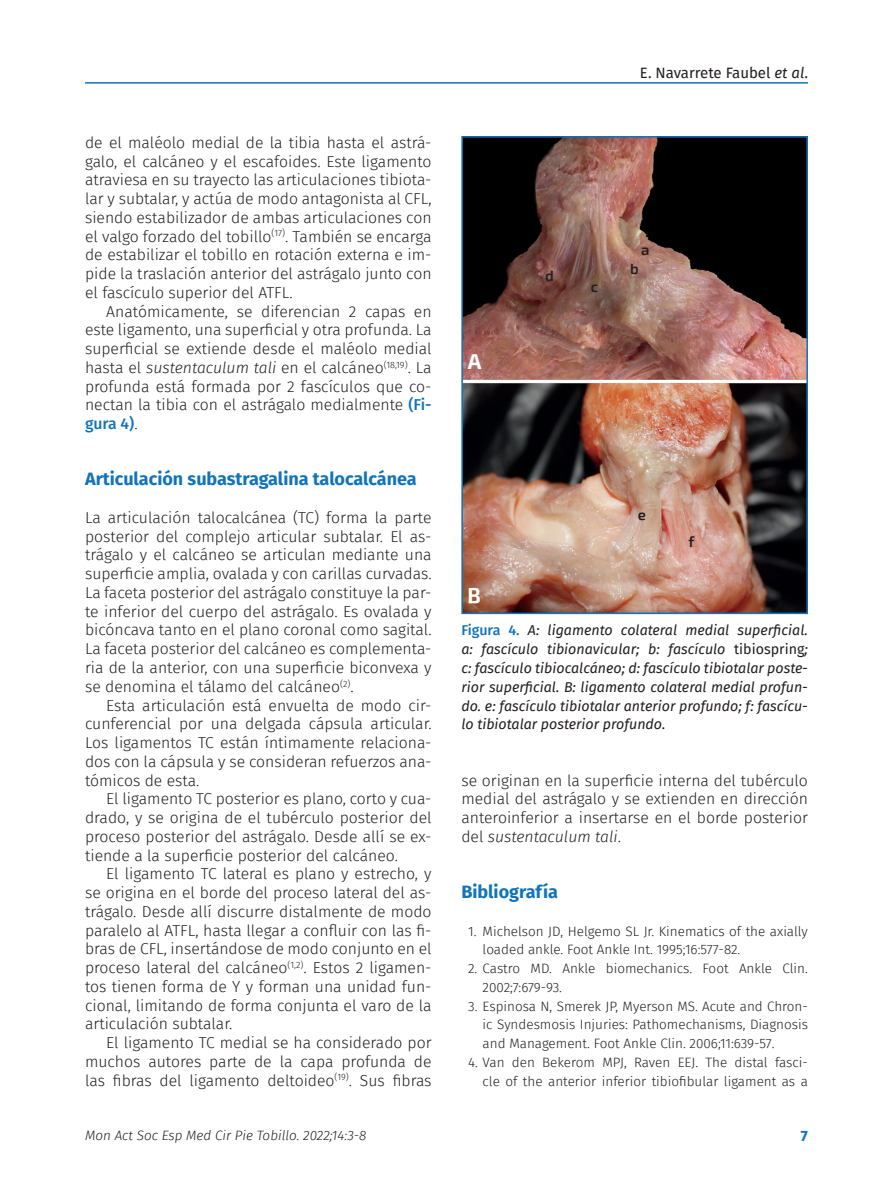
<style>
.page{position:relative;width:893px;height:1191px;background:#fff}
.page>*{position:absolute;margin:0;border:0;box-sizing:border-box;transform-origin:0 0}
.Título_tabla{font:700 21px "Exo 2";color:#fff}
.Ladillo{font:700 18px "Fira Sans FS";color:#1074bc}
.Párrafo_general{font:15.75px/18.8px "Fira Sans Light FS";color:#231f20;text-align:justify}
.Primer_párrafo{font:15.75px/18.8px "Fira Sans Light FS";color:#231f20;text-align:justify}
.t1{font:15px "Fira Sans FS";color:#231f20}
.Anotaciones_tabla{font:600 15px "Exo 2";color:#231f20}
.t2{font:700 15px "Fira Sans FS";color:#1074bc}
.Pie_de_foto{font:italic 14.25px/18.8px "Fira Sans FS";color:#231f20;text-align:justify}
.Bibliografía{font:13.5px/18.8px "Fira Sans Light FS";color:#231f20}
.t3{font:italic 300 13.5px "Fira Sans FS";color:#231f20}
.s1{font-family:"Fira Sans FS";font-weight:300;font-style:italic}
.s2{font-family:"Fira Sans FS";font-weight:500;color:#1074bc}
.s3{font-style:italic}
.s4{font-weight:500;font-style:normal;color:#1074bc}
.s5{font-style:normal}
</style>
<div class="page">
<hr style="left:85px;top:82px;width:723px;height:2px;background:#1074bc">
<img style="left:464px;top:139px;width:341px;height:472px">
<div style="left:461px;top:136px;width:347px;height:478px;border:2px solid #1074bc"></div>
<p class="Primer_párrafo" style="left:85px;top:133px;width:348px">de el maléolo medial de la tibia hasta el astrá&shy;galo, el calcáneo y el escafoides. Este ligamento atraviesa en su trayecto las articulaciones tibiota&shy;lar y subtalar, y actúa de modo antagonista al CFL, siendo estabilizador de ambas articulaciones con el valgo forzado del tobillo<sup>(17)</sup>. También se encarga de estabilizar el tobillo en rotación externa e im&shy;pide la traslación anterior del astrágalo junto con el fascículo superior del ATFL.</p>
<p class="Párrafo_general" style="left:85px;top:302px;width:348px;text-indent:21px">Anatómicamente, se diferencian 2 capas en este ligamento, una superficial y otra profunda. La superficial se extiende desde el maléolo medial hasta el <span class="s1">sustentaculum tali</span> en el calcáneo<sup>(18,19)</sup>. La profunda está formada por 2 fascículos que co&shy;nectan la tibia con el astrágalo medialmente <span class="s2">(Fi&shy;gura 4)</span>.</p>
<p class="Ladillo" style="left:85px;top:465px;width:333px">Articulación subastragalina talocalcánea</p>
<p class="Primer_párrafo" style="left:85px;top:508px;width:348px">La articulación talocalcánea (TC) forma la parte posterior del complejo articular subtalar. El as&shy;trágalo y el calcáneo se articulan mediante una superficie amplia, ovalada y con carillas curvadas.<br>La faceta posterior del astrágalo constituye la par&shy;te inferior del cuerpo del astrágalo. Es ovalada y bicóncava tanto en el plano coronal como sagital.<br>La faceta posterior del calcáneo es complementa&shy;ria de la anterior, con una superficie biconvexa y se denomina el tálamo del calcáneo<sup>(2)</sup>.</p>
<p class="Párrafo_general" style="left:85px;top:695px;width:348px;text-indent:21px">Esta articulación está envuelta de modo cir&shy;cunferencial por una delgada cápsula articular.<br>Los ligamentos TC están íntimamente relaciona&shy;dos con la cápsula y se consideran refuerzos ana&shy;tómicos de esta.</p>
<p class="Párrafo_general" style="left:85px;top:789px;width:348px;text-indent:21px">El ligamento TC posterior es plano, corto y cua&shy;drado, y se origina de el tubérculo posterior del proceso posterior del astrágalo. Desde allí se ex&shy;tiende a la superficie posterior del calcáneo.</p>
<p class="Párrafo_general" style="left:85px;top:864px;width:348px;text-indent:21px">El ligamento TC lateral es plano y estrecho, y se origina en el borde del proceso lateral del as&shy;trágalo. Desde allí discurre distalmente de modo paralelo al ATFL, hasta llegar a confluir con las fi&shy;bras de CFL, insertándose de modo conjunto en el proceso lateral del calcáneo<sup>(1,2)</sup>. Estos 2 ligamen&shy;tos tienen forma de Y y forman una unidad fun&shy;cional, limitando de forma conjunta el varo de la articulación subtalar.</p>
<p class="Párrafo_general" style="left:85px;top:1033px;width:348px;text-indent:21px">El ligamento TC medial se ha considerado por muchos autores parte de la capa profunda de las fibras del ligamento deltoideo<sup>(19)</sup>. Sus fibras</p>
<p class="t1" style="left:640px;top:62px;width:169px">E. Navarrete Faubel <span class="s3">et al</span>.</p>
<p class="Título_tabla" style="left:468px;top:349px;width:15px">A</p>
<p class="Título_tabla" style="left:468px;top:583px;width:15px">B</p>
<p class="Anotaciones_tabla" style="left:545px;top:267px;width:10px">d</p>
<p class="Anotaciones_tabla" style="left:591px;top:277px;width:9px">c</p>
<p class="Anotaciones_tabla" style="left:641px;top:241px;width:10px">a</p>
<p class="Anotaciones_tabla" style="left:630px;top:260px;width:10px">b</p>
<p class="Anotaciones_tabla" style="left:638px;top:506px;width:10px">e</p>
<p class="Anotaciones_tabla" style="left:689px;top:532px;width:7px">f</p>
<p class="Pie_de_foto" style="left:461px;top:621px;width:348px"><span class="s4">Figura 4.</span> A: ligamento colateral medial superficial. a: fascículo tibionavicular; b: fascículo <span class="s5">tibiospring</span>; c: fascículo tibiocalcáneo; d: fascículo tibiotalar poste&shy;rior superficial. B: ligamento colateral medial profun&shy;do. e: fascículo tibiotalar anterior profundo; f: fascícu&shy;lo tibiotalar posterior profundo.</p>
<p class="Párrafo_general" style="left:461px;top:770px;width:348px">se originan en la superficie interna del tubérculo medial del astrágalo y se extienden en dirección anteroinferior a insertarse en el borde posterior del <span class="s1">sustentaculum tali</span>.</p>
<p class="Ladillo" style="left:461px;top:878px;width:98px">Bibliografía</p>
<p class="Bibliografía" style="left:483px;top:921px;width:327px;text-indent:-15px">1. Michelson JD, Helgemo SL Jr. Kinematics of the axially loaded ankle. Foot Ankle Int. 1995;16:577-82.</p>
<p class="Bibliografía" style="left:483px;top:959px;width:327px;text-indent:-15px">2. Castro MD. Ankle biomechanics. Foot Ankle Clin.<br>2002;7:679-93.</p>
<p class="Bibliografía" style="left:483px;top:996px;width:327px;text-align:justify;text-indent:-15px">3. Espinosa N, Smerek JP, Myerson MS. Acute and Chron&shy;ic Syndesmosis Injuries: Pathomechanisms, Diagnosis and Management. Foot Ankle Clin. 2006;11:639-57.</p>
<p class="Bibliografía" style="left:468px;top:1052px;width:341px;text-align:right">4. Van den Bekerom MPJ, Raven EEJ. The distal fasci&shy;cle of the anterior inferior tibiofibular ligament as a</p>
<p class="t3" style="left:85px;top:1125px;width:283px">Mon Act Soc Esp Med Cir Pie Tobillo. 2022;14:3-8</p>
<p class="t2" style="left:801px;top:1124px;width:9px">7</p>
</div>
